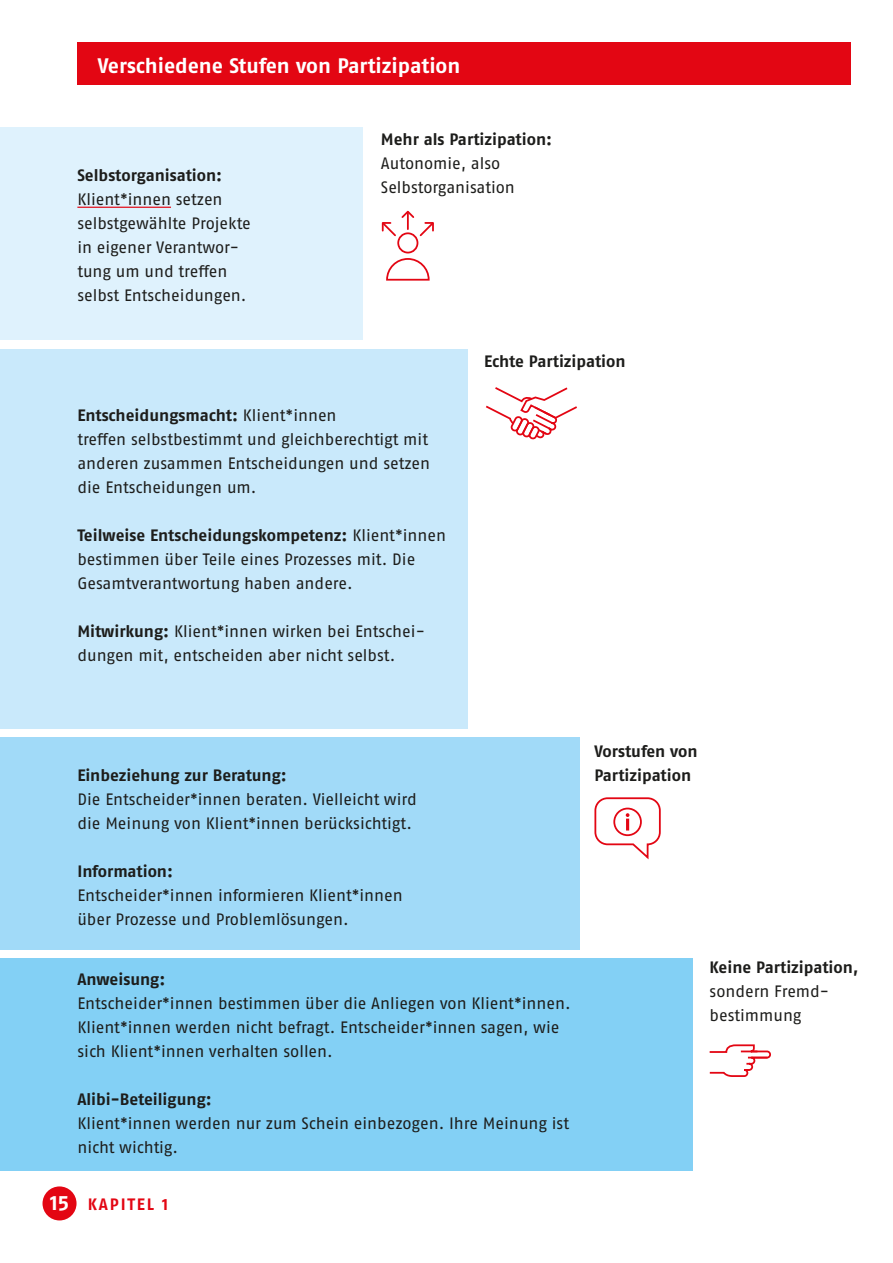
<style>
.page{position:relative;width:893px;height:1263px;background:#fff}
.page>*{position:absolute;margin:0;border:0;box-sizing:border-box;transform-origin:0 0}
.Balkentext{font:700 21px "Fago Pro";letter-spacing:-.005em;color:#fff}
.t1{font:16.5px/24px "Fago Pro";letter-spacing:-.005em;color:#1d1d1b}
.t2{font:700 16.5px/24px "Fago Pro";letter-spacing:-.005em;color:#1d1d1b}
.t3{font:700 16.5px "Fago Pro";letter-spacing:.11em;color:#e30613}
.s1{font-weight:700}
</style>
<div class="page">
<div style="left:0;top:128px;width:362px;height:212px;background:#dff2fd"></div>
<div style="left:0;top:349px;width:467px;height:379px;background:#c9e9fb"></div>
<div style="left:0;top:737px;width:580px;height:212px;background:#a1daf8"></div>
<div style="left:0;top:958px;width:692px;height:213px;background:#83d0f5"></div>
<div style="left:77px;top:43px;width:773px;height:42px;background:#e30613"></div>
<hr style="left:77px;top:207px;width:94px;height:1px;background:#e30613">
<svg style="left:709px;top:1044px;width:62px;height:33px"></svg>
<div style="left:594px;top:797px;width:67px;height:48px;border:2px solid #e30613;border-radius:12px"></div>
<div style="left:613px;top:808px;width:29px;height:28px;border:2px solid #e30613;border-radius:50%"></div>
<svg style="left:626px;top:813px;width:3px;height:17px"></svg>
<div style="left:397px;top:232px;width:21px;height:21px;border:2px solid #e30613;border-radius:50%"></div>
<svg style="left:386px;top:258px;width:44px;height:23px"></svg>
<svg style="left:381px;top:210px;width:53px;height:28px"></svg>
<svg style="left:486px;top:387px;width:91px;height:53px"></svg>
<div style="left:43px;top:1186px;width:34px;height:34px;background:#e30613;border-radius:50%"></div>
<p class="Balkentext" style="left:98px;top:53px;width:364px">Verschiedene Stufen von Partizipation</p>
<p class="t2" style="left:77px;top:163px;width:146px">Selbstorganisation:</p>
<p class="t1" style="left:77px;top:187px;width:175px">Klient*innen setzen selbstgewählte Projekte in eigener Verantwor&shy;tung um und treffen selbst Entscheidungen.</p>
<p class="t1" style="left:381px;top:127px;width:173px"><span class="s1">Mehr als Partizipation:<br></span>Autonomie, also<br>Selbstorganisation</p>
<p class="t2" style="left:484px;top:349px;width:143px">Echte Partizipation</p>
<p class="t1" style="left:77px;top:403px;width:354px"><span class="s1">Entscheidungsmacht:</span> Klient*innen<br>treffen selbstbestimmt und gleichberechtigt mit anderen zusammen Entscheidungen und setzen die Entscheidungen um.</p>
<p class="t1" style="left:77px;top:523px;width:370px"><span class="s1">Teilweise Entscheidungskompetenz:</span> Klient*innen bestimmen über Teile eines Prozesses mit. Die<br>Gesamtverantwortung haben andere.</p>
<p class="t1" style="left:77px;top:619px;width:349px"><span class="s1">Mitwirkung:</span> Klient*innen wirken bei Entschei&shy;dungen mit, entscheiden aber nicht selbst.</p>
<p class="t2" style="left:77px;top:763px;width:211px">Einbeziehung zur Beratung:</p>
<p class="t1" style="left:77px;top:787px;width:341px">Die Entscheider*innen beraten. Vielleicht wird die Meinung von Klient*innen berücksichtigt.</p>
<p class="t2" style="left:77px;top:859px;width:97px">Information:</p>
<p class="t1" style="left:77px;top:883px;width:327px">Entscheider*innen informieren Klient*innen über Prozesse und Problemlösungen.</p>
<p class="t2" style="left:77px;top:967px;width:89px">Anweisung:</p>
<p class="t1" style="left:77px;top:991px;width:495px">Entscheider*innen bestimmen über die Anliegen von Klient*innen.<br>Klient*innen werden nicht befragt. Entscheider*innen sagen, wie sich Klient*innen verhalten sollen.</p>
<p class="t1" style="left:77px;top:1087px;width:493px"><span class="s1">Alibi-Beteiligung:<br></span>Klient*innen werden nur zum Schein einbezogen. Ihre Meinung ist nicht wichtig.</p>
<p class="Balkentext" style="left:50px;top:1190px;width:20px">15</p>
<p class="t3" style="left:88px;top:1194px;width:82px">KAPITEL 1</p>
<p class="t2" style="left:594px;top:739px;width:105px">Vorstufen von<br>Partizipation</p>
<p class="t1" style="left:710px;top:955px;width:150px"><span class="s1">Keine Partizipation, </span>sondern Fremd&shy;bestimmung</p>
</div>
